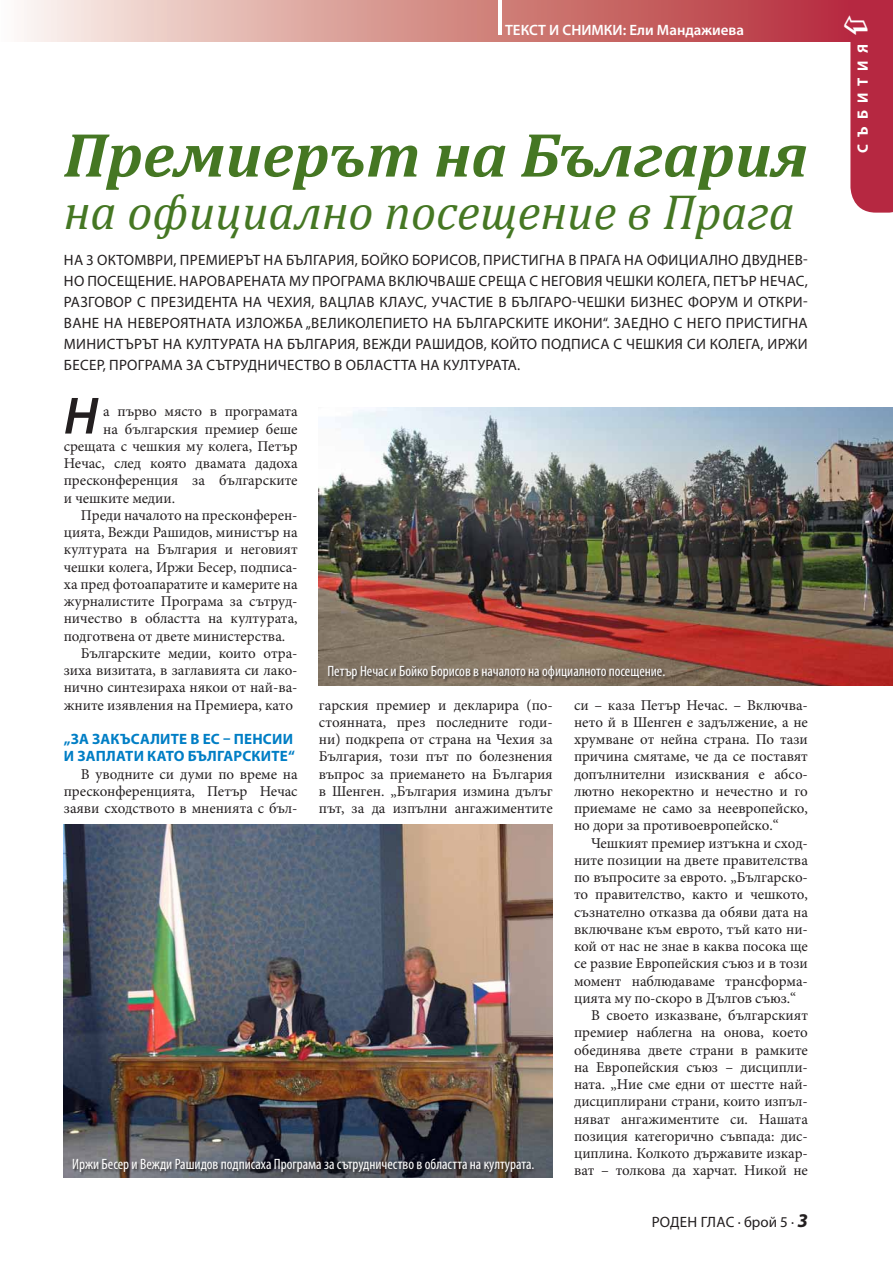
<style>
.page{position:relative;width:893px;height:1263px;background:#fff}
.page>*{position:absolute;margin:0;border:0;box-sizing:border-box;transform-origin:0 0}
.t1{font:italic 700 63px "Cambria";color:#457723}
.t2{font:italic 600 52.8px "Myriad Pro";color:#231f20}
.t3{font:italic 49.5px "Cambria";color:#457723}
.t4{font:15px/17.2px "Minion Pro";letter-spacing:-.005em;color:#231f20;text-align:justify}
.t5{font:15px/21px "Myriad Pro";letter-spacing:.02em;color:#231f20;text-align:justify}
.t6{font:condensed 15px "Myriad Pro";color:#fff}
.t7{font:700 15px/17.2px "Myriad Pro";letter-spacing:.02em;color:#007ec5}
.t8{font:600 15px "Myriad Pro";color:#fff}
.t9{font:700 15px "Myriad Pro";color:#fff}
.s1{font-weight:700;font-style:italic;font-size:19.5px}
</style>
<div class="page">
<img style="left:319px;top:407px;width:574px;height:279px">
<img style="left:64px;top:825px;width:489px;height:353px">
<div style="left:328px;top:665px;width:340px;height:17px;background:#231f20;opacity:.75"></div>
<div style="left:73px;top:1158px;width:464px;height:17px;background:#231f20;opacity:.75"></div>
<svg style="left:24px;top:0;width:820px;height:42px;background:#d68f8c"></svg>
<hr style="left:498px;top:0;width:4px;height:35px;background:#fff">
<svg style="left:844px;top:0;width:49px;height:213px;background:#be4157"></svg>
<p class="t8" style="left:505px;top:20px;width:241px">ТЕКСТ И СНИМКИ: Ели Мандажиева</p>
<h1 class="t1" style="left:64px;top:111px;width:746px">Премиерът на България</h1>
<h3 class="t3" style="left:64px;top:177px;width:732px">на официално посещение в Прага</h3>
<p class="t5" style="left:64px;top:249px;width:745px">На 3 октомври, Премиерът на България, Бойко Борисов, пристигна в Прага на официално двуднев&shy;но посещение. Нароварената му програма включваше среща с неговия чешки колега, Петър Нечас, разговор с президента на Чехия, Вацлав Клаус, участие в Българо-чешки бизнес форум и откри&shy;ване на невероятната изложба „Великолепието на българските икони“. Заедно с него пристигна Министърът на културата на България, Вежди Рашидов, който подписа с чешкия си колега, Иржи Бесер, Програма за сътрудничество в областта на културата.</p>
<h2 class="t2" style="left:64px;top:382px;width:36px">Н</h2>
<p class="t4" style="left:103px;top:403px;width:196px">а първо място в програмата</p>
<p class="t4" style="left:103px;top:420px;width:196px">на българския премиер беше</p>
<p class="t4" style="left:64px;top:437px;width:235px">срещата с чешкия му колега, Петър</p>
<p class="t4" style="left:64px;top:455px;width:235px">Нечас, след която двамата дадоха</p>
<p class="t4" style="left:64px;top:472px;width:235px">пресконференция за българските</p>
<p class="t4" style="left:64px;top:489px;width:113px">и чешките медии.</p>
<p class="t4" style="left:81px;top:506px;width:218px">Преди началото на пресконферен-</p>
<p class="t4" style="left:64px;top:524px;width:235px">цията, Вежди Рашидов, министър на</p>
<p class="t4" style="left:64px;top:541px;width:235px">културата на България и неговият</p>
<p class="t4" style="left:64px;top:558px;width:235px">чешки колега, Иржи Бесер, подписа-</p>
<p class="t4" style="left:64px;top:575px;width:235px">ха пред фотоапаратите и камерите на</p>
<p class="t4" style="left:64px;top:593px;width:235px">журналистите Програма за сътруд-</p>
<p class="t4" style="left:64px;top:610px;width:235px">ничество в областта на културата,</p>
<p class="t4" style="left:64px;top:627px;width:223px">подготвена от двете министерства.</p>
<p class="t4" style="left:81px;top:644px;width:218px">Българските медии, които отра-</p>
<p class="t4" style="left:64px;top:662px;width:235px">зиха визитата, в заглавията си лако-</p>
<p class="t4" style="left:64px;top:679px;width:235px">нично синтезираха някои от най-ва-</p>
<p class="t4" style="left:64px;top:696px;width:231px">жните изявления на Премиера, като</p>
<p class="t7" style="left:64px;top:730px;width:233px">„За закъсалите в ЕС – пенсии и заплати като българските“</p>
<p class="t4" style="left:64px;top:765px;width:235px;text-indent:17px">В уводните си думи по време на пресконференцията, Петър Нечас заяви сходството в мненията с бъл-</p>
<p class="t6" style="left:327px;top:662px;width:339px">Петър Нечас и Бойко Борисов в началото на официалното посещение.</p>
<p class="t4" style="left:319px;top:696px;width:235px">гарския премиер и декларира (по&shy;стоянната, през последните годи&shy;ни) подкрепа от страна на Чехия за България, този път по болезнения въпрос за приемането на България в Шенген. „България измина дълъг път, за да изпълни ангажиментите</p>
<p class="t4" style="left:574px;top:696px;width:235px">си – каза Петър Нечас. – Включва&shy;нето й в Шенген е задължение, а не хрумване от нейна страна. По тази причина смятаме, че да се поставят допълнителни изисквания е абсо&shy;лютно некоректно и нечестно и го приемаме не само за неевропейско, но дори за противоевропейско.“</p>
<p class="t4" style="left:591px;top:834px;width:218px">Чешкият премиер изтъкна и сход-</p>
<p class="t4" style="left:574px;top:851px;width:235px">ните позиции на двете правителства</p>
<p class="t4" style="left:574px;top:869px;width:235px">по въпросите за еврото. „Българско-</p>
<p class="t4" style="left:574px;top:886px;width:235px">то правителство, както и чешкото,</p>
<p class="t4" style="left:574px;top:903px;width:235px">съзнателно отказва да обяви дата на</p>
<p class="t4" style="left:574px;top:920px;width:235px">включване към еврото, тъй като ни-</p>
<p class="t4" style="left:574px;top:938px;width:235px">кой от нас не знае в каква посока ще</p>
<p class="t4" style="left:574px;top:955px;width:235px">се развие Европейския съюз и в този</p>
<p class="t4" style="left:574px;top:972px;width:235px">момент наблюдаваме трансформа-</p>
<p class="t4" style="left:574px;top:989px;width:224px">цията му по-скоро в Дългов съюз.“</p>
<p class="t4" style="left:591px;top:1007px;width:218px">В своето изказване, българският</p>
<p class="t4" style="left:574px;top:1024px;width:235px">премиер наблегна на онова, което</p>
<p class="t4" style="left:574px;top:1041px;width:235px">обединява двете страни в рамките</p>
<p class="t4" style="left:574px;top:1058px;width:235px">на Европейския съюз – дисципли-</p>
<p class="t4" style="left:574px;top:1076px;width:235px">ната. „Ние сме едни от шестте най-</p>
<p class="t4" style="left:574px;top:1093px;width:235px">дисциплирани страни, които изпъл-</p>
<p class="t4" style="left:574px;top:1110px;width:235px">няват ангажиментите си. Нашата</p>
<p class="t4" style="left:574px;top:1127px;width:235px">позиция категорично съвпада: дис-</p>
<p class="t4" style="left:574px;top:1145px;width:235px">циплина. Колкото държавите изкар-</p>
<p class="t4" style="left:574px;top:1162px;width:235px">ват – толкова да харчат. Никой не</p>
<p class="t6" style="left:72px;top:1155px;width:464px">Иржи Бесер и Вежди Рашидов подписаха Програма за сътрудничество в областта на културата.</p>
<p class="t5" style="left:652px;top:1211px;width:158px">Роден Глас · брой 5 · <span class="s1">3</span></p>
<p class="t9" style="left:853px;top:153px;width:109px;rotate:-90deg">СЪБИТИЯ</p>
</div>
